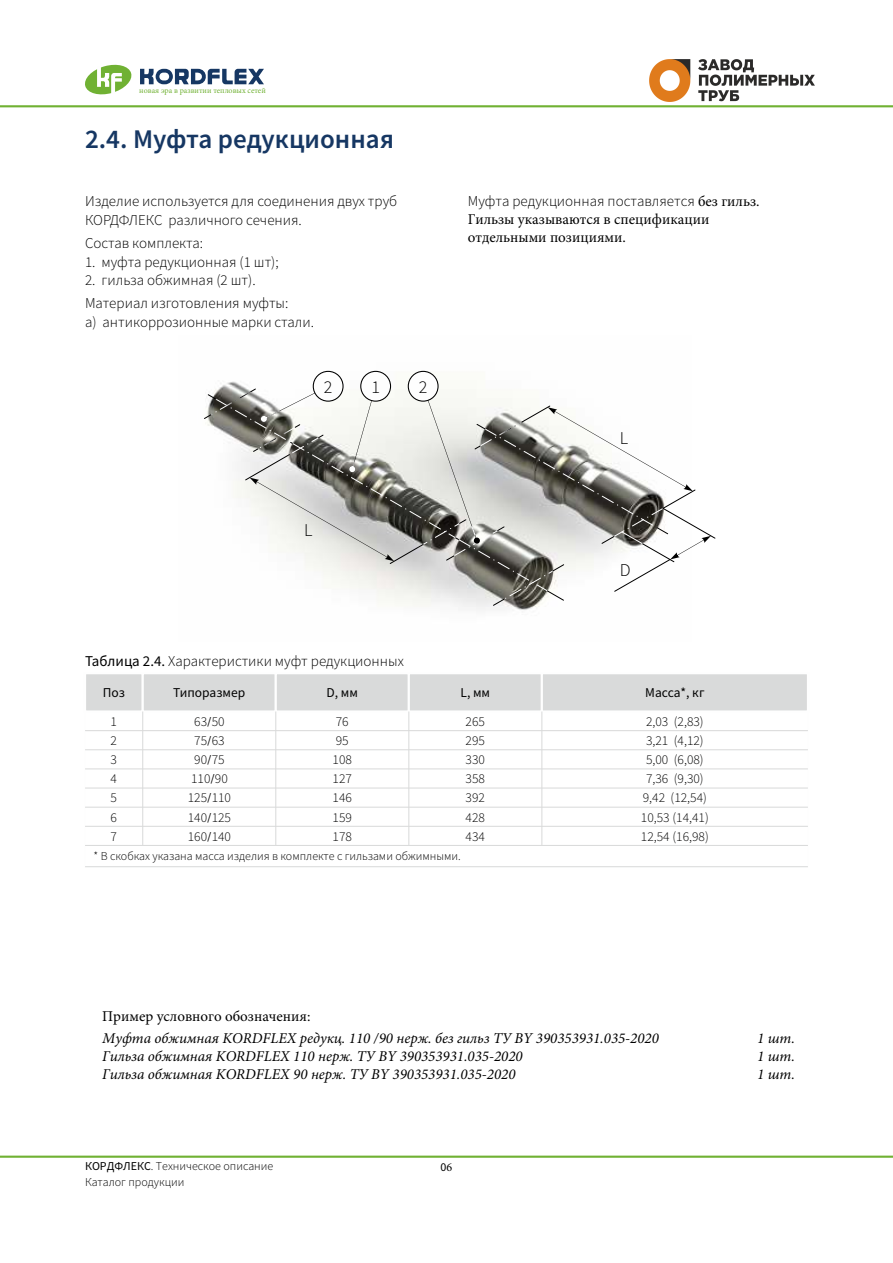
<style>
.page{position:relative;width:893px;height:1263px;background:#fff}
.page>*{position:absolute;margin:0;border:0;box-sizing:border-box;transform-origin:0 0}
.t1{font:600 27px "Source Sans Pro";color:#163763}
.t2{font:300 18px "Source Sans Pro";color:#000}
.t3{font:300 15px/18.9px "Source Sans Pro";color:#000}
.t4{font:italic 15px "Minion Pro";color:#000}
.t5{font:15px/18.3px "Minion Pro";color:#000}
.t6{font:300 13.5px "Source Sans Pro";color:#000}
.t7{font:13.5px "Source Sans Pro";color:#000}
.t8{font:300 12px "Source Sans Pro";color:#000}
.t9{font:12px "Source Sans Pro";color:#000}
.t10{font:7.95px "Minion Pro";color:#70b133}
.s1{font-family:"Minion Pro";font-weight:400}
.s2{font-weight:400}
.s3{font-family:"Minion Pro"}
</style>
<div class="page">
<div style="left:313px;top:371px;width:31px;height:31px;background:#fefefe;border:1px solid #000;border-radius:50%"></div>
<div style="left:360px;top:371px;width:31px;height:31px;background:#fefefe;border:1px solid #000;border-radius:50%"></div>
<div style="left:408px;top:371px;width:31px;height:31px;background:#fefefe;border:1px solid #000;border-radius:50%"></div>
<svg style="left:204px;top:386px;width:512px;height:220px"></svg>
<div style="left:541px;top:749px;width:267px;height:20px;border:1px solid #fefefe"></div>
<div style="left:541px;top:768px;width:267px;height:20px;border:1px solid #fefefe"></div>
<div style="left:541px;top:788px;width:267px;height:20px;border:1px solid #fefefe"></div>
<div style="left:275px;top:749px;width:134px;height:20px;border:1px solid #fefefe"></div>
<div style="left:275px;top:768px;width:134px;height:20px;border:1px solid #fefefe"></div>
<div style="left:275px;top:788px;width:134px;height:20px;border:1px solid #fefefe"></div>
<div style="left:85px;top:749px;width:58px;height:20px;border:1px solid #fefefe"></div>
<div style="left:85px;top:768px;width:58px;height:20px;border:1px solid #fefefe"></div>
<div style="left:85px;top:788px;width:58px;height:20px;border:1px solid #fefefe"></div>
<div style="left:142px;top:749px;width:134px;height:20px;border:1px solid #fefefe"></div>
<div style="left:142px;top:768px;width:134px;height:20px;border:1px solid #fefefe"></div>
<div style="left:142px;top:788px;width:134px;height:20px;border:1px solid #fefefe"></div>
<div style="left:84px;top:672px;width:60px;height:40px;background:#d9dada;border:2px solid #fefefe"></div>
<div style="left:142px;top:672px;width:135px;height:40px;background:#d9dada;border:2px solid #fefefe"></div>
<div style="left:275px;top:672px;width:135px;height:40px;background:#d9dada;border:2px solid #fefefe"></div>
<div style="left:408px;top:711px;width:134px;height:20px;border:1px solid #fefefe"></div>
<div style="left:408px;top:730px;width:134px;height:20px;border:1px solid #fefefe"></div>
<div style="left:408px;top:749px;width:134px;height:20px;border:1px solid #fefefe"></div>
<div style="left:408px;top:768px;width:134px;height:20px;border:1px solid #fefefe"></div>
<div style="left:408px;top:788px;width:134px;height:20px;border:1px solid #fefefe"></div>
<div style="left:408px;top:807px;width:134px;height:20px;border:1px solid #fefefe"></div>
<div style="left:408px;top:826px;width:134px;height:20px;border:1px solid #fefefe"></div>
<div style="left:408px;top:672px;width:135px;height:40px;background:#d9dada;border:2px solid #fefefe"></div>
<div style="left:541px;top:672px;width:268px;height:40px;background:#d9dada;border:2px solid #fefefe"></div>
<hr style="left:85px;top:730px;width:723px;height:1px;background:#d9dada">
<hr style="left:85px;top:749px;width:723px;height:1px;background:#d9dada">
<hr style="left:85px;top:769px;width:723px;height:1px;background:#d9dada">
<hr style="left:85px;top:788px;width:723px;height:1px;background:#d9dada">
<hr style="left:85px;top:807px;width:723px;height:1px;background:#d9dada">
<hr style="left:85px;top:826px;width:723px;height:1px;background:#d9dada">
<hr style="left:142px;top:711px;width:1px;height:134px;background:#d9dada">
<hr style="left:276px;top:711px;width:1px;height:134px;background:#d9dada">
<hr style="left:542px;top:711px;width:1px;height:134px;background:#d9dada">
<hr style="left:409px;top:711px;width:1px;height:134px;background:#d9dada">
<hr style="left:85px;top:845px;width:723px;height:1px;background:#d9dada">
<hr style="left:85px;top:866px;width:723px;height:1px;background:#d9dada">
<hr style="left:0;top:1155px;width:893px;height:3px;background:#70b133">
<hr style="left:0;top:105px;width:893px;height:2px;background:#70b133">
<svg style="left:140px;top:69px;width:124px;height:15px"></svg>
<svg style="left:85px;top:64px;width:47px;height:31px"></svg>
<img style="left:649px;top:60px;width:166px;height:41px">
<p class="t10" style="left:139px;top:85px;width:128px">новая эра в развитии тепловых сетей</p>
<h1 class="t1" style="left:85px;top:128px;width:310px">2.4. Муфта редукционная</h1>
<p class="t3" style="left:85px;top:193px;width:314px">Изделие используется для соединения двух труб<br>КОРДФЛЕКС различного сечения.</p>
<p class="t3" style="left:85px;top:235px;width:120px">Состав комплекта:</p>
<p class="t3" style="left:85px;top:253px;width:195px">1. муфта редукционная (1 шт);</p>
<p class="t3" style="left:85px;top:270px;width:205px;line-height:22.6px">2. гильза обжимная (2 шт).<br>Материал изготовления муфты:</p>
<p class="t3" style="left:85px;top:314px;width:230px">а) антикоррозионные марки стали.</p>
<p class="t3" style="left:468px;top:193px;width:293px">Муфта редукционная поставляется <span class="s1">без гильз.</span></p>
<p class="t5" style="left:468px;top:210px;width:243px">Гильзы указываются в спецификации отдельными позициями.</p>
<p class="t2" style="left:324px;top:379px;width:10px">2</p>
<p class="t2" style="left:371px;top:379px;width:10px">1</p>
<p class="t2" style="left:419px;top:379px;width:10px">2</p>
<p class="t2" style="left:620px;top:430px;width:10px">L</p>
<p class="t2" style="left:304px;top:522px;width:10px">L</p>
<p class="t2" style="left:620px;top:563px;width:12px">D</p>
<p class="t3" style="left:85px;top:653px;width:320px"><span class="s2">Таблица 2.4.</span> Характеристики муфт редукционных</p>
<p class="t7" style="left:103px;top:687px;width:23px">Поз</p>
<p class="t7" style="left:173px;top:687px;width:74px">Типоразмер</p>
<p class="t6" style="left:111px;top:716px;width:8px">1</p>
<p class="t6" style="left:194px;top:716px;width:32px">63<span class="s1">/</span>50</p>
<p class="t7" style="left:327px;top:687px;width:33px">D, мм</p>
<p class="t6" style="left:336px;top:716px;width:14px">76</p>
<p class="t7" style="left:460px;top:687px;width:31px">L, мм</p>
<p class="t7" style="left:645px;top:687px;width:61px">Масса*, кг</p>
<p class="t6" style="left:466px;top:716px;width:21px">265</p>
<p class="t6" style="left:646px;top:716px;width:59px">2,03 (2,83)</p>
<p class="t6" style="left:111px;top:735px;width:8px">2</p>
<p class="t6" style="left:194px;top:735px;width:32px">75<span class="s1">/</span>63</p>
<p class="t6" style="left:111px;top:773px;width:8px">4</p>
<p class="t6" style="left:191px;top:773px;width:38px">110<span class="s1">/</span>90</p>
<p class="t6" style="left:111px;top:811px;width:8px">6</p>
<p class="t6" style="left:188px;top:811px;width:45px">140<span class="s1">/</span>125</p>
<p class="t6" style="left:111px;top:754px;width:8px">3</p>
<p class="t6" style="left:194px;top:754px;width:32px">90<span class="s1">/</span>75</p>
<p class="t6" style="left:111px;top:792px;width:8px">5</p>
<p class="t6" style="left:188px;top:792px;width:45px">125<span class="s1">/</span>110</p>
<p class="t6" style="left:336px;top:735px;width:14px">95</p>
<p class="t6" style="left:333px;top:773px;width:21px">127</p>
<p class="t6" style="left:333px;top:811px;width:21px">159</p>
<p class="t6" style="left:333px;top:754px;width:21px">108</p>
<p class="t6" style="left:333px;top:792px;width:21px">146</p>
<p class="t6" style="left:466px;top:735px;width:21px">295</p>
<p class="t6" style="left:466px;top:773px;width:21px">358</p>
<p class="t6" style="left:466px;top:811px;width:21px">428</p>
<p class="t6" style="left:466px;top:754px;width:21px">330</p>
<p class="t6" style="left:466px;top:792px;width:21px">392</p>
<p class="t6" style="left:646px;top:735px;width:59px">3,21 (4,12)</p>
<p class="t6" style="left:646px;top:773px;width:59px">7,36 (9,30)</p>
<p class="t6" style="left:641px;top:811px;width:69px">10,53 (14,41)</p>
<p class="t6" style="left:646px;top:754px;width:59px">5,00 (6,08)</p>
<p class="t6" style="left:643px;top:792px;width:66px">9,42 (12,54)</p>
<p class="t6" style="left:111px;top:830px;width:8px">7</p>
<p class="t6" style="left:188px;top:830px;width:45px">160<span class="s1">/</span>140</p>
<p class="t6" style="left:333px;top:830px;width:21px">178</p>
<p class="t6" style="left:466px;top:830px;width:21px">434</p>
<p class="t6" style="left:641px;top:830px;width:69px">12,54 (16,98)</p>
<p class="t8" style="left:94px;top:851px;width:369px">* В скобках указана масса изделия в комплекте с гильзами обжимными.</p>
<p class="t5" style="left:102px;top:1007px;width:210px">Пример условного обозначения:</p>
<p class="t4" style="left:102px;top:1028px;width:558px">Муфта обжимная KORDFLEX редукц. 110 /90 нерж. без гильз ТУ BY 390353931.035-2020</p>
<p class="t4" style="left:757px;top:1028px;width:39px">1 шт.</p>
<p class="t4" style="left:102px;top:1046px;width:422px">Гильза обжимная KORDFLEX 110 нерж. ТУ BY 390353931.035-2020</p>
<p class="t4" style="left:757px;top:1046px;width:39px">1 шт.</p>
<p class="t4" style="left:102px;top:1064px;width:415px">Гильза обжимная KORDFLEX 90 нерж. ТУ BY 390353931.035-2020</p>
<p class="t4" style="left:757px;top:1064px;width:39px">1 шт.</p>
<p class="t8" style="left:85px;top:1161px;width:190px"><span class="s2">КОРДФЛЕКС</span>. Техническое описание</p>
<p class="t9" style="left:440px;top:1161px;width:13px">0<span class="s3">6</span></p>
<p class="t8" style="left:85px;top:1177px;width:101px">Каталог продукции</p>
</div>
